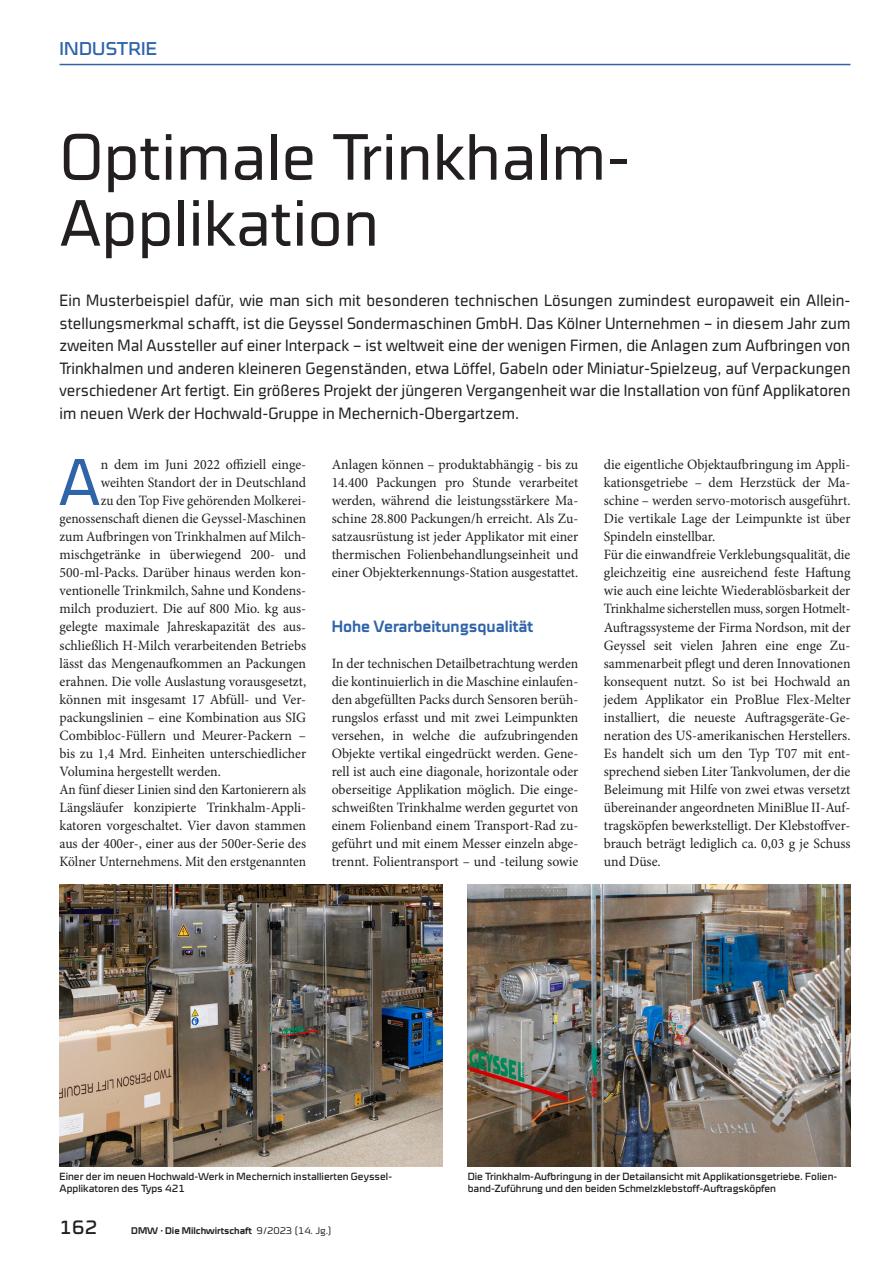
<style>
.page{position:relative;width:893px;height:1263px;background:#fff}
.page>*{position:absolute;margin:0;border:0;box-sizing:border-box;transform-origin:0 0}
.t1{font:300 condensed 66.6px "Cube OT";color:#2f64a9}
.t2{font:300 condensed 66px/66px "Cube OT";color:#231f20}
.t3{font:19.5px "Cube OT";color:#231f20}
.t4{font:18.75px "Cube OT";letter-spacing:.01em;color:#2f64a9}
.t5{font:300 condensed 16.5px/22.5px "Cube OT";color:#231f20}
.t6{font:700 16.5px "Cube OT";color:#2f64a9}
.t7{font:14.25px/18px "Minion Pro";color:#231f20;text-align:justify}
.t8{font:14.25px/18px "Minion Pro";color:#231f20;text-align:justify;scale:.96 1}
.t9{font:14.25px "Minion Pro";color:#231f20;scale:.94 1}
.t10{font:10.5px/12px "Cube OT";color:#231f20}
.t11{font:700 9.75px "Cube OT";color:#231f20}
.s1{font-weight:300}
</style>
<div class="page">
<hr style="left:60px;top:64px;width:790px;height:1px;background:#2f64a9">
<img style="left:60px;top:884px;width:382px;height:282px">
<img style="left:468px;top:884px;width:382px;height:282px">
<h3 class="t4" style="left:60px;top:38px;width:99px">INDUSTRIE</h3>
<h2 class="t2" style="left:60px;top:123px;width:573px">Optimale Trinkhalm-<br>Applikation</h2>
<p class="t5" style="left:60px;top:289px;width:792px">Ein Musterbeispiel dafür, wie man sich mit besonderen technischen Lösungen zumindest europaweit ein Allein&shy;stellungsmerkmal schafft, ist die Geyssel Sondermaschinen GmbH. Das Kölner Unternehmen — in diesem Jahr zum zweiten Mal Aussteller auf einer Interpack — ist weltweit eine der wenigen Firmen, die Anlagen zum Aufbringen von Trinkhalmen und anderen kleineren Gegenständen, etwa Löffel, Gabeln oder Miniatur-Spielzeug, auf Verpackungen verschiedener Art fertigt. Ein größeres Projekt der jüngeren Vergangenheit war die Installation von fünf Applikatoren im neuen Werk der Hochwald-Gruppe in Mechernich-Obergartzem.</p>
<h1 class="t1" style="left:58px;top:445px;width:44px">A</h1>
<p class="t7" style="left:101px;top:455px;width:207px">n dem im Juni 2022 offiziell einge-</p>
<p class="t7" style="left:604px;top:455px;width:248px;text-align:left">die eigentliche Objektaufbringung im Appli&shy;kationsgetriebe – dem Herzstück der Ma&shy;schine – werden servo-motorisch ausgeführt.<br>Die vertikale Lage der Leimpunkte ist über Spindeln einstellbar.<br>Für die einwandfreie Verklebungsqualität, die gleichzeitig eine ausreichend feste Haftung wie auch eine leichte Wiederablösbarkeit der Trinkhalme sicherstellen muss, sorgen Hotmelt-Auftragssysteme der Firma Nordson, mit der Geyssel seit vielen Jahren eine enge Zu&shy;sammenarbeit pflegt und deren Innovationen konsequent nutzt. So ist bei Hochwald an jedem Applikator ein ProBlue Flex-Melter installiert, die neueste Auftragsgeräte-Ge&shy;neration des US-amerikanischen Herstellers.<br>Es handelt sich um den Typ T07 mit ent&shy;sprechend sieben Liter Tankvolumen, der die Beleimung mit Hilfe von zwei etwas versetzt übereinander angeordneten MiniBlue II-Auf&shy;tragsköpfen bewerkstelligt. Der Klebstoffver&shy;brauch beträgt lediglich ca. 0,03 g je Schuss und Düse.</p>
<p class="t7" style="left:332px;top:455px;width:248px">Anlagen können – produktabhängig - bis zu 14.400 Packungen pro Stunde verarbeitet werden, während die leistungsstärkere Ma&shy;schine 28.800 Packungen/h erreicht. Als Zu&shy;satzausrüstung ist jeder Applikator mit einer thermischen Folienbehandlungseinheit und einer Objekterkennungs-Station ausgestattet.</p>
<p class="t6" style="left:332px;top:616px;width:203px">Hohe Verarbeitungsqualität</p>
<p class="t8" style="left:332px;top:654px;width:258px">In der technischen Detailbetrachtung werden die kontinuierlich in die Maschine einlaufen&shy;den abgefüllten Packs durch Sensoren berüh&shy;rungslos erfasst und mit zwei Leimpunkten versehen, in welche die aufzubringenden Objekte vertikal eingedrückt werden. Gene&shy;rell ist auch eine diagonale, horizontale oder oberseitige Applikation möglich. Die einge&shy;schweißten Trinkhalme werden gegurtet von einem Folienband einem Transport-Rad zu&shy;geführt und mit einem Messer einzeln abge&shy;trennt. Folientransport – und -teilung sowie</p>
<p class="t7" style="left:101px;top:473px;width:207px">weihten Standort der in Deutschland</p>
<p class="t9" style="left:101px;top:491px;width:220px">zu den Top Five gehörenden Molkerei-</p>
<p class="t9" style="left:60px;top:509px;width:264px">genossenschaft dienen die Geyssel-Maschinen</p>
<p class="t8" style="left:60px;top:528px;width:258px">zum Aufbringen von Trinkhalmen auf Milch-</p>
<p class="t7" style="left:60px;top:546px;width:248px">mischgetränke in überwiegend 200- und</p>
<p class="t7" style="left:60px;top:564px;width:248px">500-ml-Packs. Darüber hinaus werden kon-</p>
<p class="t7" style="left:60px;top:582px;width:248px">ventionelle Trinkmilch, Sahne und Kondens-</p>
<p class="t7" style="left:60px;top:600px;width:247px">milch produziert. Die auf 800 Mio. kg aus-</p>
<p class="t7" style="left:60px;top:618px;width:248px">gelegte maximale Jahreskapazität des aus-</p>
<p class="t7" style="left:60px;top:636px;width:248px">schließlich H-Milch verarbeitenden Betriebs</p>
<p class="t7" style="left:60px;top:654px;width:248px">lässt das Mengenaufkommen an Packungen</p>
<p class="t7" style="left:60px;top:672px;width:248px">erahnen. Die volle Auslastung vorausgesetzt,</p>
<p class="t7" style="left:60px;top:690px;width:247px">können mit insgesamt 17 Abfüll- und Ver-</p>
<p class="t7" style="left:60px;top:708px;width:248px">packungslinien – eine Kombination aus SIG</p>
<p class="t7" style="left:60px;top:726px;width:248px">Combibloc-Füllern und Meurer-Packern –</p>
<p class="t7" style="left:60px;top:744px;width:248px">bis zu 1,4 Mrd. Einheiten unterschiedlicher</p>
<p class="t7" style="left:60px;top:762px;width:163px">Volumina hergestellt werden.</p>
<p class="t9" style="left:60px;top:780px;width:264px">An fünf dieser Linien sind den Kartonierern als</p>
<p class="t7" style="left:60px;top:799px;width:247px">Längsläufer konzipierte Trinkhalm-Appli-</p>
<p class="t7" style="left:60px;top:817px;width:248px">katoren vorgeschaltet. Vier davon stammen</p>
<p class="t7" style="left:60px;top:835px;width:248px">aus der 400er-, einer aus der 500er-Serie des</p>
<p class="t9" style="left:60px;top:852px;width:264px">Kölner Unternehmens. Mit den erstgenannten</p>
<p class="t10" style="left:60px;top:1170px;width:334px">Einer der im neuen Hochwald-Werk in Mechernich installierten Geyssel-<br>Applikatoren des Typs 421</p>
<p class="t10" style="left:468px;top:1170px;width:371px">Die Trinkhalm-Aufbringung in der Detailansicht mit Applikationsgetriebe. Folien&shy;band-Zuführung und den beiden Schmelzklebstoff-Auftragsköpfen</p>
<h3 class="t3" style="left:60px;top:1216px;width:39px">162</h3>
<p class="t11" style="left:131px;top:1225px;width:202px">DMW · Die Milchwirtschaft <span class="s1">9/2023 (14. Jg.)</span></p>
</div>
